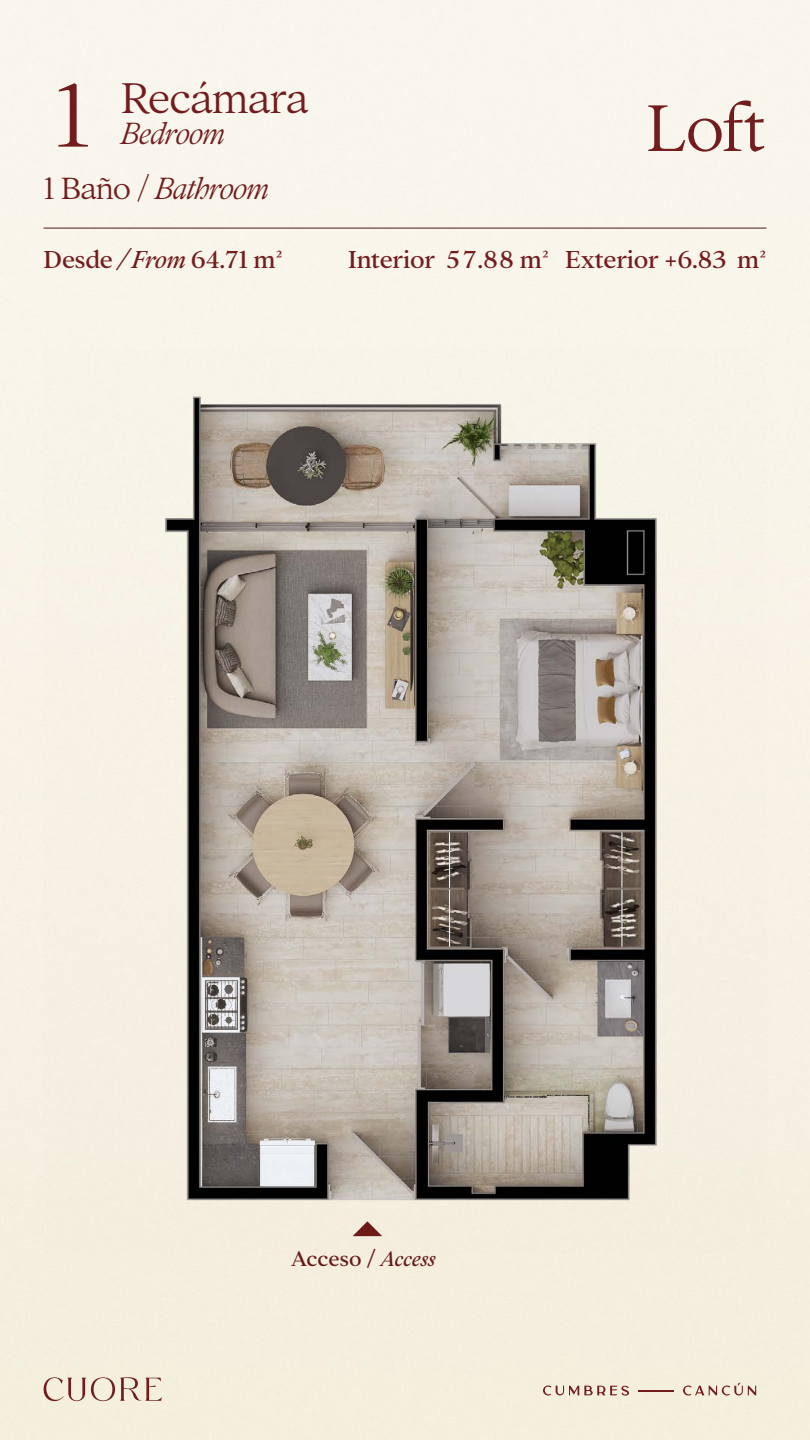
<style>
.page{position:relative;width:810px;height:1440px;background:#fff}
.page>*{position:absolute;margin:0;border:0;box-sizing:border-box;transform-origin:0 0}
.t1{font:100 98.25px "Addington CF";color:#731c1d}
.t2{font:100 72.38px "Addington CF";color:#731c1d}
.t3{font:100 47.25px "Addington CF";letter-spacing:-.035em;color:#731c1d}
.t4{font:italic 100 33.75px "Addington CF";letter-spacing:-.03em;color:#731c1d}
.t5{font:27px "Addington CF";letter-spacing:-.01em;color:#731c1d}
.t6{font:23.17px "Addington CF";color:#651919}
.s1{font-style:normal}
.s2{font-style:italic}
</style>
<div class="page">
<img style="left:0;top:0;width:810px;height:1440px">
<img style="left:44px;top:349px;width:722px;height:904px">
<hr style="left:44px;top:228px;width:722px;height:1px;background:#4d1817">
<svg style="left:44px;top:1377px;width:118px;height:24px;background:#d9c5b6"></svg>
<svg style="left:543px;top:1385px;width:86px;height:11px"></svg>
<svg style="left:683px;top:1383px;width:73px;height:13px"></svg>
<hr style="left:638px;top:1390px;width:35px;height:1px;background:#731c1d">
<svg style="left:353px;top:1221px;width:29px;height:15px"></svg>
<h1 class="t1" style="left:44px;top:42px;width:61px">1</h1>
<h3 class="t3" style="left:121px;top:63px;width:190px">Recámara</h3>
<p class="t4" style="left:121px;top:107px;width:106px">Bedroom</p>
<p class="t4" style="left:44px;top:163px;width:227px"><span class="s1">1 Baño /</span> Bathroom</p>
<h2 class="t2" style="left:646px;top:74px;width:122px">Loft</h2>
<p class="t5" style="left:44px;top:239px;width:241px">Desde <span class="s2">/ From</span> 64.71 m2</p>
<p class="t5" style="left:348px;top:239px;width:420px">Interior 57.88 m2 Exterior +6.83 m2</p>
<p class="t6" style="left:291px;top:1241px;width:146px">Acceso / <span class="s2">Access</span></p>
</div>
